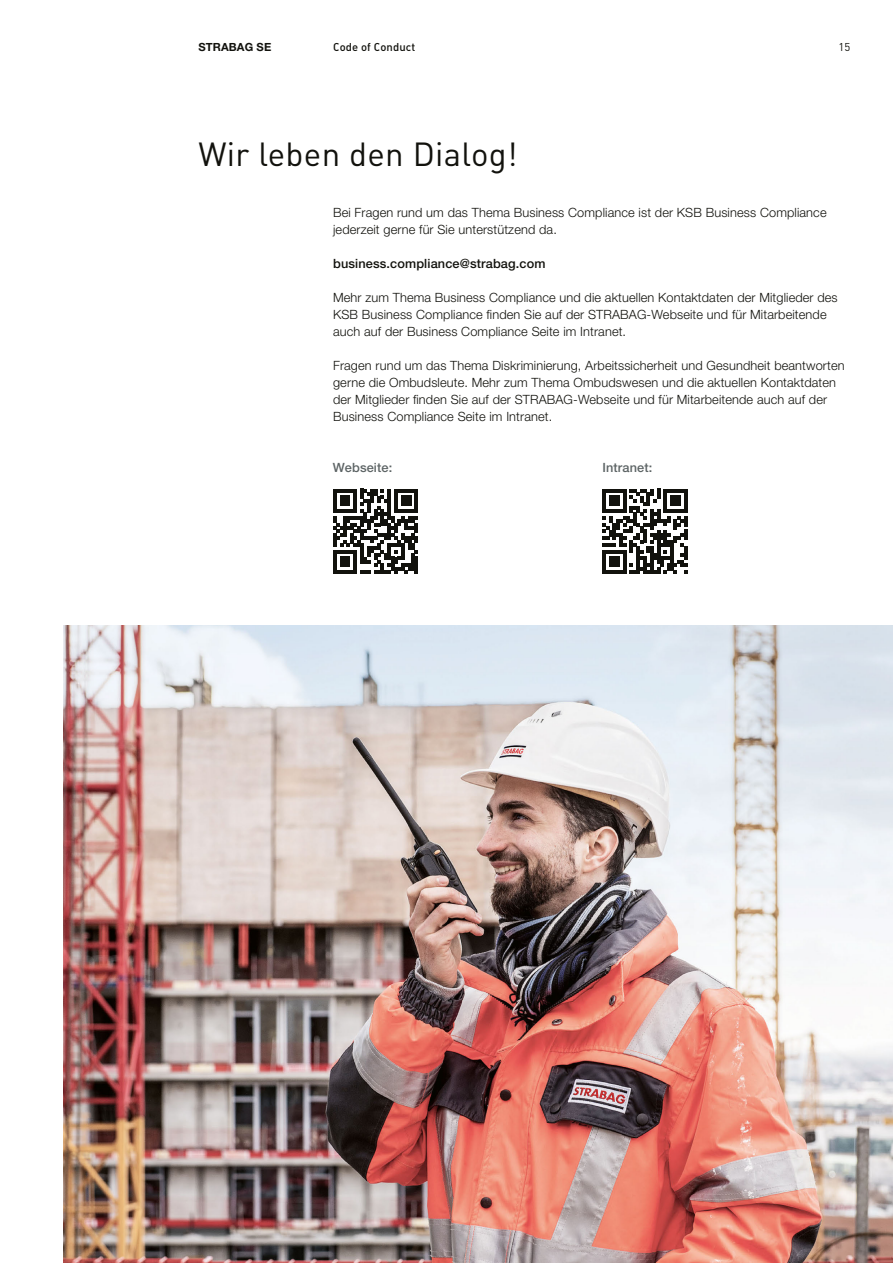
<style>
.page{position:relative;width:893px;height:1263px;background:#fff}
.page>*{position:absolute;margin:0;border:0;box-sizing:border-box;transform-origin:0 0}
.t1{font:33px "DIN Pro";letter-spacing:.01em;color:#12120d}
.t2{font:300 12.75px/17px "Helvetica Neue LT Pro";letter-spacing:.01em;color:#12120d}
.t3{font:500 12.75px "Helvetica Neue LT Pro";letter-spacing:.01em;color:#12120d}
.t4{font:500 12.75px "Helvetica Neue LT Pro";letter-spacing:.01em;color:#5d6465}
.t5{font:500 11.25px "DIN Pro";letter-spacing:.01em;color:#12120d}
.t6{font:700 11.25px "Helvetica Neue LT Pro";letter-spacing:.01em;color:#12120d}
.t7{font:11.25px "DIN Pro";color:#12120d}
</style>
<div class="page">
<svg style="left:333px;top:489px;width:85px;height:85px"></svg>
<svg style="left:602px;top:489px;width:85px;height:85px"></svg>
<img style="left:64px;top:625px;width:829px;height:638px">
<p class="t6" style="left:198px;top:40px;width:74px">STRABAG SE</p>
<p class="t5" style="left:333px;top:39px;width:84px">Code of Conduct</p>
<p class="t7" style="left:839px;top:39px;width:13px">15</p>
<h1 class="t1" style="left:198px;top:131px;width:321px">Wir leben den Dialog!</h1>
<p class="t2" style="left:333px;top:204px;width:495px">Bei Fragen rund um das Thema Business Compliance ist der KSB Business Compliance jederzeit gerne für Sie unterstützend da.</p>
<p class="t3" style="left:333px;top:256px;width:214px">business.compliance@strabag.com</p>
<p class="t2" style="left:333px;top:289px;width:506px">Mehr zum Thema Business Compliance und die aktuellen Kontaktdaten der Mitglieder des<br>KSB Business Compliance finden Sie auf der STRABAG-Webseite und für Mitarbeitende auch auf der Business Compliance Seite im Intranet.</p>
<p class="t2" style="left:333px;top:357px;width:513px">Fragen rund um das Thema Diskriminierung, Arbeitssicherheit und Gesundheit beantworten gerne die Ombudsleute. Mehr zum Thema Ombudswesen und die aktuellen Kontaktdaten der Mitglieder finden Sie auf der STRABAG-Webseite und für Mitarbeitende auch auf der Business Compliance Seite im Intranet.</p>
<p class="t4" style="left:333px;top:460px;width:61px">Webseite:</p>
<p class="t4" style="left:602px;top:460px;width:51px">Intranet:</p>
</div>
